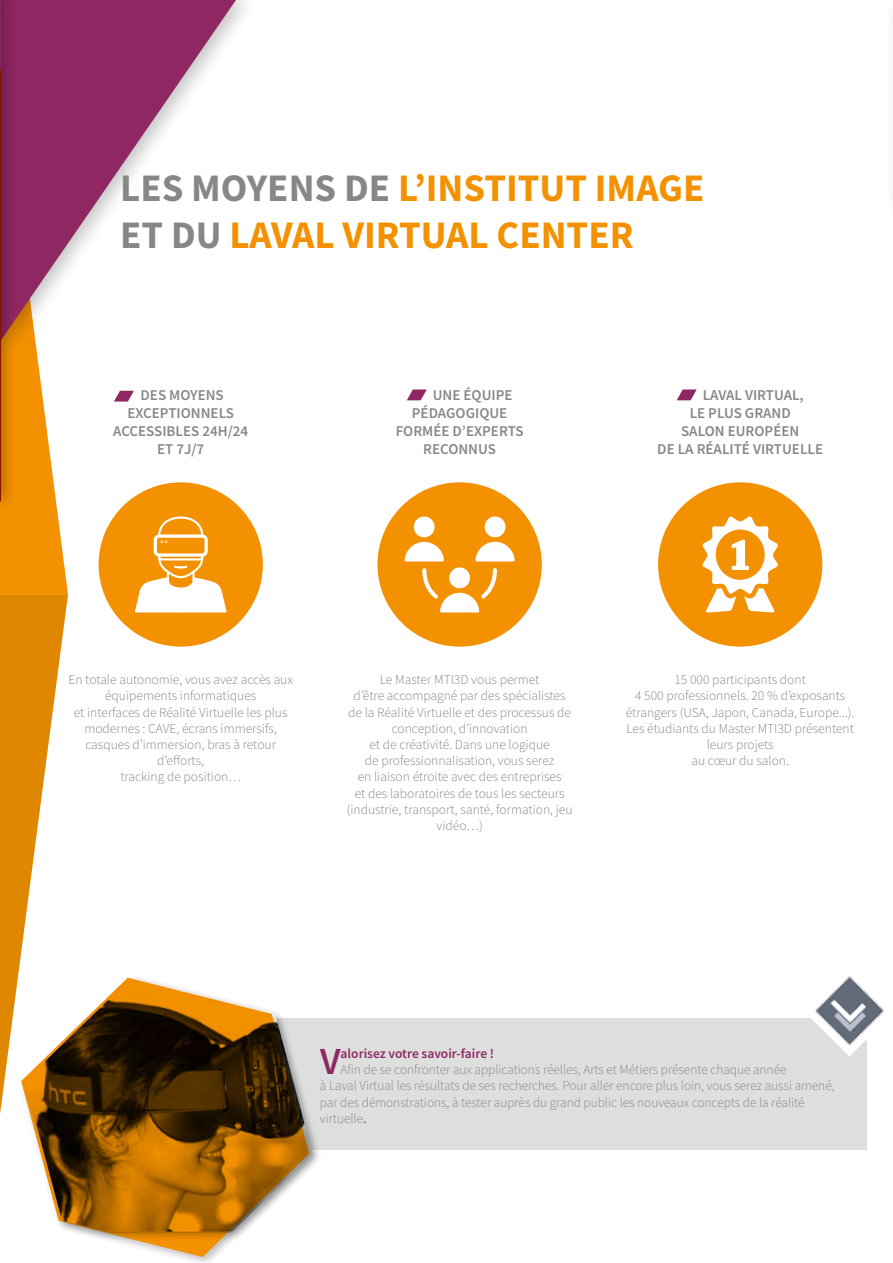
<style>
.page{position:relative;width:893px;height:1263px;background:#fff}
.page>*{position:absolute;margin:0;border:0;box-sizing:border-box;transform-origin:0 0}
.t1{font:700 39px/46.8px "Source Sans Pro";color:#f39100}
.t2{font:600 38.25px "Source Sans Pro";color:#8f2763}
.t3{font:600 15px/18px "Source Sans Pro";color:#878786;text-align:center}
.t4{font:300 13.5px/16.2px "Source Sans Pro";color:#878786;text-align:center}
.t5{font:600 13.5px "Source Sans Pro";color:#8f2763}
.s1{color:#878786}
.s2{font-weight:600}
</style>
<div class="page">
<div style="left:131px;top:1018px;width:735px;height:131px;background:#dddede"></div>
<svg style="left:68px;top:0;width:168px;height:268px"></svg>
<div style="left:97px;top:481px;width:168px;height:167px;background:#f39100;border-radius:50%"></div>
<svg style="left:135px;top:516px;width:92px;height:96px"></svg>
<div style="left:376px;top:481px;width:167px;height:167px;background:#f39100;border-radius:50%"></div>
<div style="left:485px;top:516px;width:20px;height:21px;background:#fff;border-radius:50%"></div>
<svg style="left:475px;top:542px;width:40px;height:19px"></svg>
<div style="left:414px;top:516px;width:21px;height:21px;background:#fff;border-radius:50%"></div>
<svg style="left:405px;top:542px;width:39px;height:19px"></svg>
<svg style="left:422px;top:568px;width:75px;height:44px"></svg>
<div style="left:656px;top:481px;width:168px;height:167px;background:#f39100;border-radius:50%"></div>
<svg style="left:702px;top:516px;width:76px;height:97px"></svg>
<svg style="left:114px;top:391px;width:20px;height:11px"></svg>
<svg style="left:677px;top:389px;width:20px;height:11px"></svg>
<div style="left:18px;top:974px;width:302px;height:289px;background:#000;opacity:.25"></div>
<svg style="left:21px;top:978px;width:288px;height:279px"></svg>
<svg style="left:811px;top:1018px;width:56px;height:38px"></svg>
<img style="left:812px;top:976px;width:73px;height:72px">
<svg style="left:407px;top:389px;width:20px;height:11px"></svg>
<svg style="left:0;top:0;width:68px;height:1114px"></svg>
<h1 class="t1" style="left:120px;top:165px;width:586px"><span class="s1">LES MOYENS DE</span> L’INSTITUT IMAGE<br><span class="s1">ET DU</span> LAVAL VIRTUAL CENTER</h1>
<p class="t3" style="left:433px;top:386px;width:81px">UNE ÉQUIPE</p>
<p class="t3" style="left:412px;top:404px;width:97px">PÉDAGOGIQUE</p>
<p class="t3" style="left:396px;top:422px;width:129px">FORMÉE D’EXPERTS</p>
<p class="t3" style="left:423px;top:440px;width:74px">RECONNUS</p>
<p class="t3" style="left:113px;top:386px;width:137px">DES MOYENS<br>EXCEPTIONNELS<br>ACCESSIBLES 24H/24<br>ET 7J/7</p>
<p class="t3" style="left:703px;top:386px;width:103px">LAVAL VIRTUAL,</p>
<p class="t3" style="left:690px;top:404px;width:103px">LE PLUS GRAND</p>
<p class="t3" style="left:681px;top:422px;width:120px">SALON EUROPÉEN</p>
<p class="t3" style="left:657px;top:440px;width:167px">DE LA RÉALITÉ VIRTUELLE</p>
<p class="t4" style="left:68px;top:672px;width:226px">En totale autonomie, vous avez accès aux équipements informatiques<br>et interfaces de Réalité Virtuelle les plus modernes : CAVE, écrans immersifs, casques d’immersion, bras à retour d’efforts,<br>tracking de position…</p>
<p class="t4" style="left:347px;top:672px;width:227px">Le Master MTI3D vous permet<br>d’être accompagné par des spécialistes de la Réalité Virtuelle et des processus de conception, d’innovation<br>et de créativité. Dans une logique<br>de professionnalisation, vous serez<br>en liaison étroite avec des entreprises<br>et des laboratoires de tous les secteurs (industrie, transport, santé, formation, jeu vidéo…)</p>
<p class="t4" style="left:626px;top:672px;width:230px">15 000 participants dont<br>4 500 professionnels. 20 % d’exposants étrangers (USA, Japon, Canada, Europe...).<br>Les étudiants du Master MTI3D présentent leurs projets<br>au cœur du salon.</p>
<h2 class="t2" style="left:320px;top:1036px;width:22px">V</h2>
<p class="t5" style="left:341px;top:1044px;width:155px">alorisez votre savoir-faire !</p>
<p class="t4" style="left:320px;top:1061px;width:516px;text-align:left;text-indent:21px">Afin de se confronter aux applications réelles, Arts et Métiers présente chaque année<br>à Laval Virtual les résultats de ses recherches. Pour aller encore plus loin, vous serez aussi amené, par des démonstrations, à tester auprès du grand public les nouveaux concepts de la réalité virtuelle<span class="s2">.</span></p>
</div>
